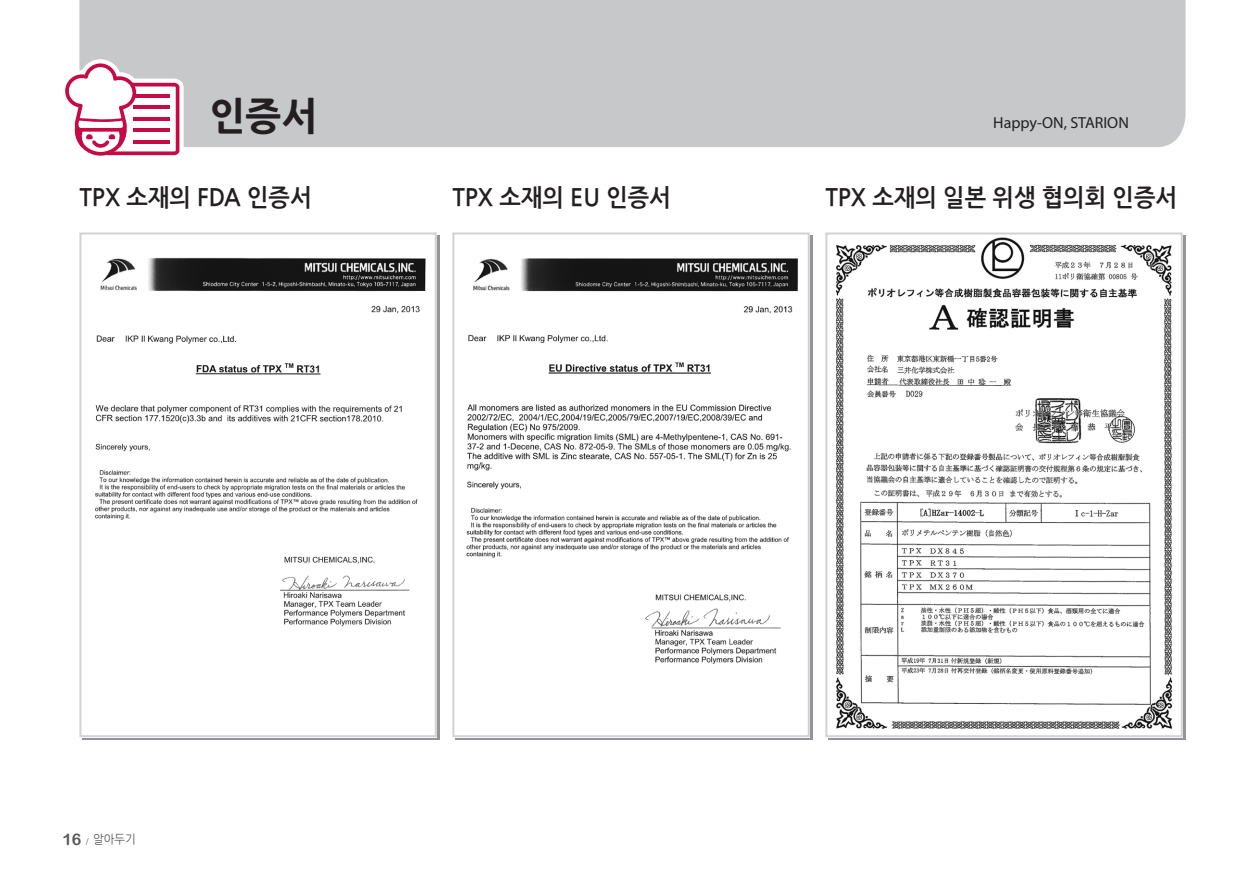
<style>
.page{position:relative;width:1248px;height:896px;background:#fff}
.page>*{position:absolute;margin:0;border:0;box-sizing:border-box;transform-origin:0 0}
.Title_Starion_STO-12{font:700 38px "Nanum Gothic OTF Extra";color:#231f20}
.Tilte_2nd_Starion_ST{font:24px "Nanum Gothic OTF Bold";color:#231f20;scale:.95 1}
.t1{font:16px "Myriad Pro";color:#231f20}
.t2{font:12px "Nanum Gothic OTF";color:#57585a;scale:.95 1}
.s1{font-family:"Arial Rounded MT Bold";font-size:16px}
.s2{font-size:8px}
</style>
<div class="page">
<div style="left:79px;top:0;width:1106px;height:147px;background:#c7c8ca"></div>
<svg style="left:65px;top:59px;width:119px;height:97px"></svg>
<img style="left:95px;top:257px;width:331px;height:370px">
<div style="left:79px;top:232px;width:358px;height:505px;border:2px solid #d1d2d4"></div>
<img style="left:836px;top:237px;width:341px;height:493px">
<div style="left:825px;top:232px;width:357px;height:505px;border:2px solid #d1d2d4"></div>
<img style="left:466px;top:258px;width:332px;height:406px">
<div style="left:452px;top:232px;width:357px;height:505px;border:2px solid #d1d2d4"></div>
<p class="Title_Starion_STO-12" style="left:210px;top:93px;width:109px">인증서</p>
<p class="t1" style="left:993px;top:113px;width:137px">Happy-ON, STARION</p>
<p class="Tilte_2nd_Starion_ST" style="left:79px;top:185px;width:246px">TPX 소재의 FDA 인증서</p>
<p class="Tilte_2nd_Starion_ST" style="left:452px;top:185px;width:231px">TPX 소재의 EU 인증서</p>
<p class="Tilte_2nd_Starion_ST" style="left:825px;top:185px;width:371px">TPX 소재의 일본 위생 협의회 인증서</p>
<p class="t2" style="left:62px;top:832px;width:79px"><span class="s1">16</span> <span class="s2">/</span> 알아두기</p>
</div>
